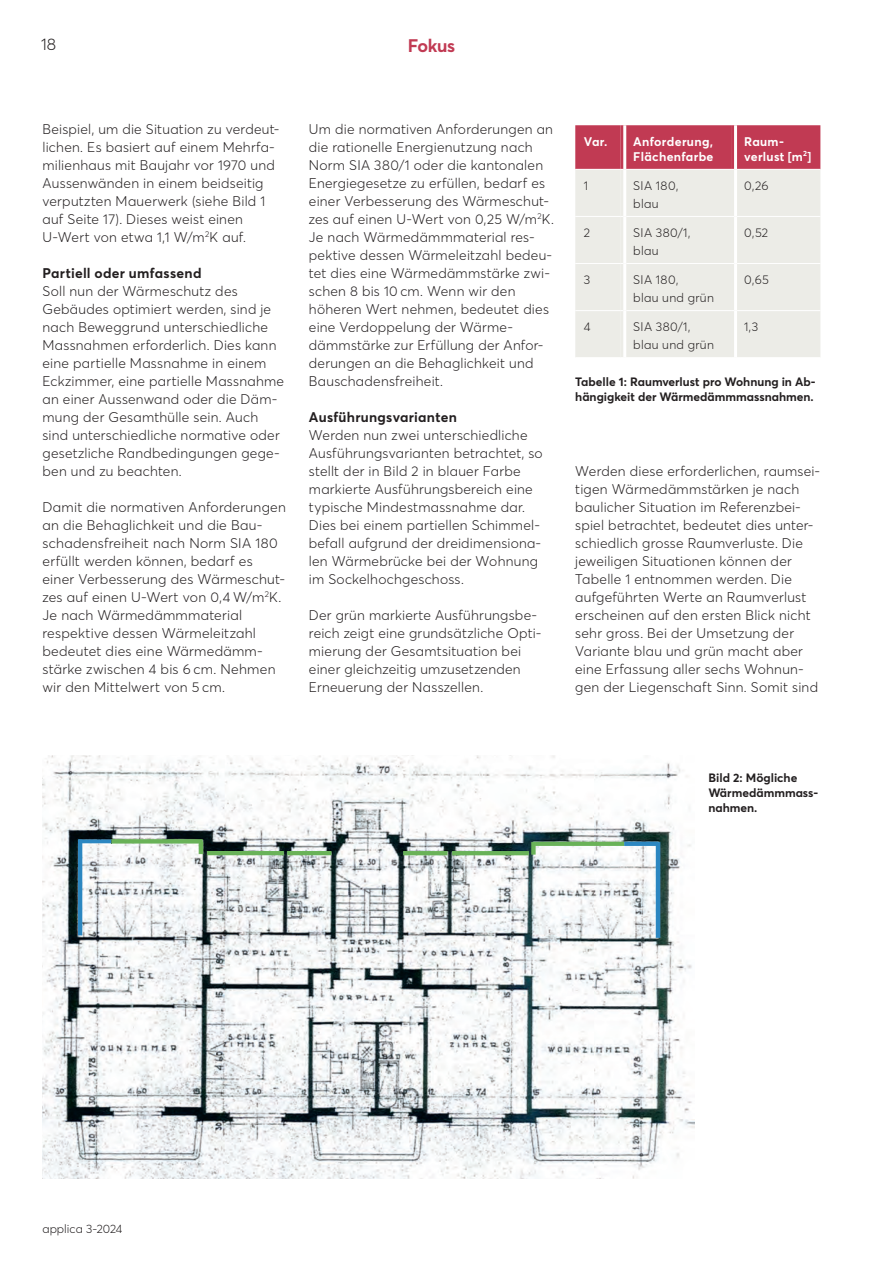
<style>
.page{position:relative;width:893px;height:1263px;background:#fff}
.page>*{position:absolute;margin:0;border:0;box-sizing:border-box;transform-origin:0 0}
.t1{font:700 18px "Averta";letter-spacing:-.02em;color:#c13a53}
.t2{font:300 16.5px "Averta";color:#231f20}
.t3{font:300 13.8px/18px "Averta";letter-spacing:.02em;color:#231f20}
.t4{font:700 13.8px "Averta";letter-spacing:.02em;color:#231f20}
.t5{font:300 12.3px/18px "Averta";letter-spacing:.025em;color:#231f20}
.t6{font:700 12.3px/15px "Averta";letter-spacing:.025em;color:#fff}
.t7{font:700 12px/15px "Averta";color:#231f20}
.t8{font:300 12px "Averta";color:#231f20}
</style>
<div class="page">
<div style="left:575px;top:170px;width:245px;height:187px;background:#ecece7"></div>
<div style="left:620px;top:169px;width:5px;height:47px;background:#ecece7"></div>
<hr style="left:731px;top:169px;width:4px;height:47px;background:#ecece7">
<div style="left:620px;top:216px;width:5px;height:48px;background:#ecece7"></div>
<hr style="left:731px;top:216px;width:4px;height:48px;background:#ecece7">
<div style="left:620px;top:264px;width:5px;height:47px;background:#ecece7"></div>
<hr style="left:731px;top:264px;width:4px;height:47px;background:#ecece7">
<div style="left:620px;top:311px;width:5px;height:47px;background:#ecece7"></div>
<hr style="left:731px;top:311px;width:4px;height:47px;background:#ecece7">
<div style="left:575px;top:125px;width:245px;height:45px;background:#c13a53"></div>
<hr style="left:575px;top:169px;width:45px;height:1px;background:#fff">
<hr style="left:626px;top:169px;width:105px;height:1px;background:#fff">
<hr style="left:737px;top:169px;width:83px;height:1px;background:#fff">
<hr style="left:575px;top:216px;width:45px;height:1px;background:#fff">
<hr style="left:626px;top:216px;width:105px;height:1px;background:#fff">
<hr style="left:737px;top:216px;width:83px;height:1px;background:#fff">
<hr style="left:575px;top:263px;width:45px;height:1px;background:#fff">
<hr style="left:626px;top:263px;width:105px;height:1px;background:#fff">
<hr style="left:737px;top:263px;width:83px;height:1px;background:#fff">
<hr style="left:575px;top:310px;width:45px;height:1px;background:#fff">
<hr style="left:626px;top:310px;width:105px;height:1px;background:#fff">
<hr style="left:737px;top:310px;width:83px;height:1px;background:#fff">
<hr style="left:623px;top:125px;width:3px;height:44px;background:#fff">
<hr style="left:734px;top:125px;width:3px;height:44px;background:#fff">
<hr style="left:623px;top:169px;width:3px;height:47px;background:#fff">
<hr style="left:734px;top:169px;width:3px;height:47px;background:#fff">
<hr style="left:623px;top:216px;width:3px;height:48px;background:#fff">
<hr style="left:734px;top:216px;width:3px;height:48px;background:#fff">
<hr style="left:623px;top:264px;width:3px;height:47px;background:#fff">
<hr style="left:734px;top:264px;width:3px;height:47px;background:#fff">
<hr style="left:623px;top:311px;width:3px;height:46px;background:#fff">
<hr style="left:734px;top:311px;width:3px;height:46px;background:#fff">
<img style="left:43px;top:755px;width:651px;height:423px">
<svg style="left:624px;top:842px;width:32px;height:96px"></svg>
<hr style="left:656px;top:842px;width:4px;height:96px;background:#2c87c1">
<hr style="left:533px;top:842px;width:91px;height:4px;background:#69b258">
<svg style="left:403px;top:842px;width:133px;height:13px;background:#77967d"></svg>
<svg style="left:78px;top:839px;width:254px;height:97px"></svg>
<p class="t2" style="left:41px;top:38px;width:16px">18</p>
<h1 class="t1" style="left:408px;top:38px;width:49px">Fokus</h1>
<p class="t3" style="left:43px;top:121px;width:238px">Beispiel, um die Situation zu verdeut&shy;lichen. Es basiert auf einem Mehrfa&shy;milienhaus mit Baujahr vor 1970 und Aussenwänden in einem beid seitig verputzten Mauerwerk (siehe Bild 1 auf Seite 17). Dieses weist einen U-Wert von etwa 1,1 W/m<sup>2</sup>K auf.</p>
<p class="t4" style="left:42px;top:268px;width:161px">Partiell oder umfassend</p>
<p class="t3" style="left:42px;top:283px;width:243px">Soll nun der Wärmeschutz des Gebäudes optimiert werden, sind je nach Beweggrund unterschiedliche Massnahmen erforderlich. Dies kann eine partielle Massnahme in einem Eckzimmer, eine partielle Massnahme an einer Aussenwand oder die Däm&shy;mung der Gesamthülle sein. Auch sind unterschiedliche normative oder gesetz liche Randbedingungen gege&shy;ben und zu beachten.</p>
<p class="t3" style="left:43px;top:499px;width:245px">Damit die normativen Anforderungen an die Behaglichkeit und die Bau&shy;schadensfreiheit nach Norm SIA 180 erfüllt werden können, bedarf es einer Verbesserung des Wärmeschut&shy;zes auf einen U-Wert von 0,4 W/m<sup>2</sup>K.<br>Je nach Wärmedämmmaterial respek tive dessen Wärmeleitzahl bedeutet dies eine Wärmedämm&shy;stärke zwischen 4 bis 6 cm. Nehmen wir den Mittelwert von 5 cm.</p>
<p class="t3" style="left:309px;top:121px;width:247px">Um die normativen Anforderungen an die rationelle Energienutzung nach Norm SIA 380/1 oder die kantonalen Energiegesetze zu erfüllen, bedarf es einer Verbesserung des Wärmeschut&shy;zes auf einen U-Wert von 0,25 W/m<sup>2</sup>K.<br>Je nach Wärmedämmmaterial res&shy;pektive dessen Wärmeleitzahl bedeu&shy;tet dies eine Wärmedämmstärke zwi&shy;schen 8 bis 10 cm. Wenn wir den höheren Wert nehmen, bedeutet dies eine Verdoppelung der Wärme&shy;dämmstärke zur Erfüllung der Anfor&shy;derungen an die Behaglichkeit und Bauschadensfreiheit.</p>
<p class="t4" style="left:309px;top:412px;width:149px">Ausführungsvarianten</p>
<p class="t3" style="left:309px;top:427px;width:235px">Werden nun zwei unterschiedliche Ausführungsvarianten betrachtet, so stellt der in Bild 2 in blauer Farbe markierte Ausführungsbereich eine typische Mindestmassnahme dar.<br>Dies bei einem partiellen Schimmel&shy;befall aufgrund der dreidimensiona&shy;len Wärmebrücke bei der Wohnung im Sockelhochgeschoss.</p>
<p class="t3" style="left:309px;top:607px;width:234px">Der grün markierte Ausführungsbe&shy;reich zeigt eine grundsätzliche Opti&shy;mierung der Gesamtsituation bei einer gleichzeitig umzusetzenden Erneuerung der Nasszellen.</p>
<p class="t6" style="left:584px;top:135px;width:25px">Var.</p>
<p class="t6" style="left:633px;top:135px;width:82px">Anforderung,<br>Flächenfarbe</p>
<p class="t6" style="left:744px;top:135px;width:69px">Raum&shy;verlust [m<sup>2</sup>]</p>
<p class="t5" style="left:584px;top:177px;width:6px">1</p>
<p class="t5" style="left:633px;top:177px;width:47px">SIA 180, blau</p>
<p class="t5" style="left:744px;top:177px;width:26px">0,26</p>
<p class="t5" style="left:584px;top:224px;width:8px">2</p>
<p class="t5" style="left:633px;top:224px;width:59px">SIA 380/1, blau</p>
<p class="t5" style="left:744px;top:224px;width:26px">0,52</p>
<p class="t5" style="left:584px;top:271px;width:8px">3</p>
<p class="t5" style="left:633px;top:271px;width:82px">SIA 180,<br>blau und grün</p>
<p class="t5" style="left:744px;top:271px;width:26px">0,65</p>
<p class="t5" style="left:584px;top:319px;width:8px">4</p>
<p class="t5" style="left:633px;top:319px;width:82px">SIA 380/1, blau und grün</p>
<p class="t5" style="left:744px;top:319px;width:16px">1,3</p>
<p class="t7" style="left:575px;top:375px;width:242px">Tabelle 1: Raumverlust pro Wohnung in Ab&shy;hängigkeit der Wärmedämmmassnahmen.</p>
<p class="t3" style="left:575px;top:463px;width:246px">Werden diese erforderlichen, raumsei&shy;tigen Wärmedämmstärken je nach baulicher Situation im Referenzbei&shy;spiel betrachtet, bedeutet dies unter&shy;schiedlich grosse Raumverluste. Die jeweiligen Situationen können der Tabelle 1 entnommen werden. Die aufgeführten Werte an Raumverlust erscheinen auf den ersten Blick nicht sehr gross. Bei der Umsetzung der Variante blau und grün macht aber eine Erfassung aller sechs Wohnun&shy;gen der Liegenschaft Sinn. Somit sind</p>
<p class="t7" style="left:708px;top:771px;width:111px">Bild 2: Mögliche<br>Wärmedämmmass&shy;nahmen.</p>
<p class="t8" style="left:43px;top:1224px;width:81px">applica 3-2024</p>
</div>
